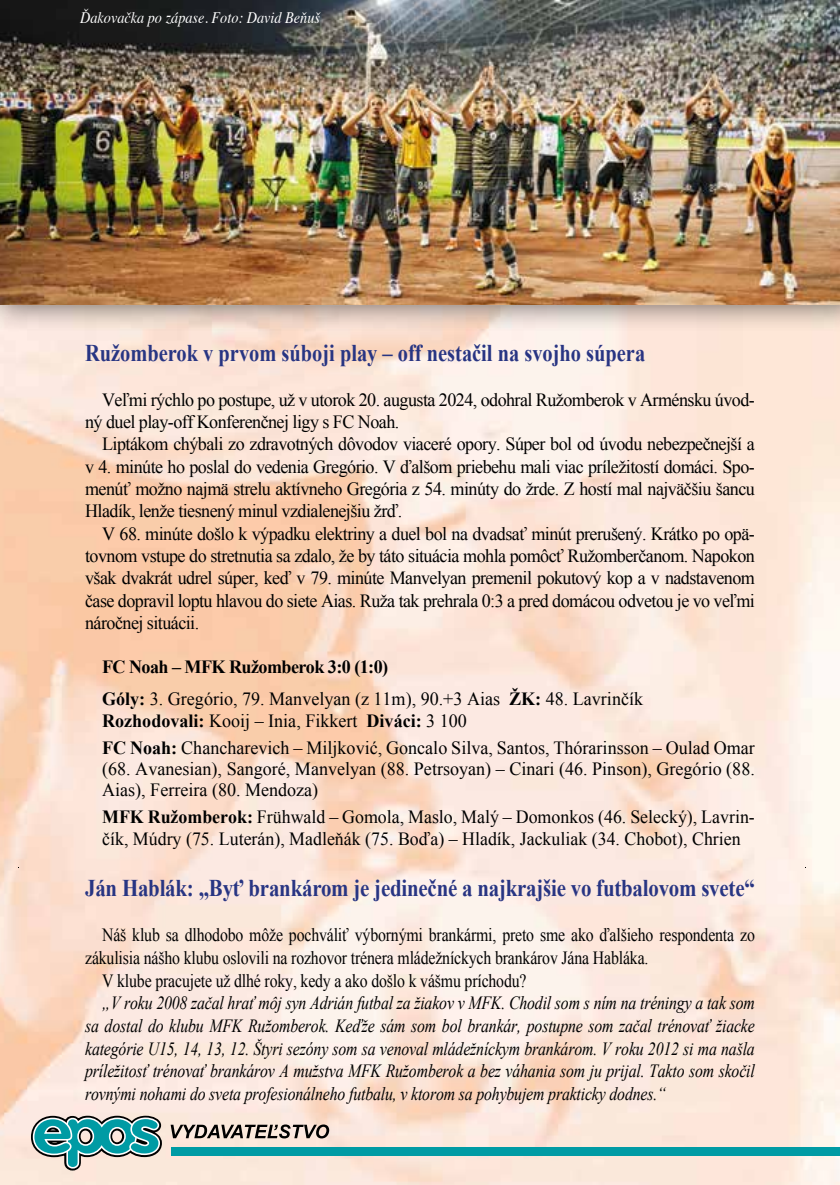
<style>
.page{position:relative;width:840px;height:1185px;background:#fff}
.page>*{position:absolute;margin:0;border:0;box-sizing:border-box;transform-origin:0 0}
.t1{font:700 24px "Times New Roman";letter-spacing:-.01em;color:#283583;scale:.87 1}
.t2{font:700 24px "Times New Roman";letter-spacing:-.01em;color:#283583;scale:.85 1}
.t3{font:18.6px/22.4px "Times New Roman";letter-spacing:-.01em;color:#000}
.t4{font:italic 18.6px/22.6px "Times New Roman";letter-spacing:-.01em;color:#000;text-align:justify;scale:.85 1}
.t5{font:18.6px "Times New Roman";letter-spacing:-.01em;color:#000;scale:.85 1}
.t6{font:18.6px/21.4px "Times New Roman";letter-spacing:-.01em;color:#000;scale:.96 1}
.t7{font:18.6px/22.4px "Times New Roman";letter-spacing:-.03em;color:#000}
.t8{font:italic 16px "Times";color:#fff;scale:.89 1}
.s1{font-weight:700}
</style>
<div class="page">
<img style="left:0;top:334px;width:839px;height:851px">
<svg style="left:28px;top:1113px;width:136px;height:60px"></svg>
<div style="left:172px;top:1147px;width:667px;height:9px;background:#009ba4"></div>
<svg style="left:170px;top:1124px;width:159px;height:14px"></svg>
<div style="left:0;top:0;width:839px;height:334px;background:#000;opacity:.5"></div>
<img style="left:0;top:0;width:839px;height:305px">
<p class="t8" style="left:80px;top:4px;width:271px">Ďakovačka po zápase. Foto: David Beňuš</p>
<p class="t2" style="left:85px;top:336px;width:660px">Ružomberok v prvom súboji play – off nestačil na svojho súpera</p>
<p class="t7" style="left:85px;top:388px;width:670px;text-indent:17px">Veľmi rýchlo po postupe, už v utorok 20. augusta 2024, odohral Ružomberok v Arménsku úvod&shy;ný duel play-off Konferenčnej ligy s FC Noah.</p>
<p class="t3" style="left:85px;top:433px;width:671px;text-align:justify;text-indent:17px">Liptákom chýbali zo zdravotných dôvodov viaceré opory. Súper bol od úvodu nebezpečnejší a v 4. minúte ho poslal do vedenia Gregório. V ďalšom priebehu mali viac príležitostí domáci. Spo&shy;menúť možno najmä strelu aktívneho Gregória z 54. minúty do žrde. Z hostí mal najväčšiu šancu Hladík, lenže tiesnený minul vzdialenejšiu žrď.</p>
<p class="t3" style="left:85px;top:522px;width:671px;text-align:justify;text-indent:17px">V 68. minúte došlo k výpadku elektriny a duel bol na dvadsať minút prerušený. Krátko po opä&shy;tovnom vstupe do stretnutia sa zdalo, že by táto situácia mohla pomôcť Ružomberčanom. Napokon však dvakrát udrel súper, keď v 79. minúte Manvelyan premenil pokutový kop a v nadstavenom čase dopravil loptu hlavou do siete Aias. Ruža tak prehrala 0:3 a pred domácou odvetou je vo veľmi náročnej situácii.</p>
<p class="t3" style="left:102px;top:650px;width:542px;line-height:32.6px"><span class="s1">FC Noah – MFK Ružomberok 3:0 (1:0)<br>Góly:</span> 3. Gregório, 79. Manvelyan (z 11m), 90.+3 Aias <span class="s1">ŽK:</span> 48. Lavrinčík</p>
<p class="t3" style="left:102px;top:707px;width:654px;line-height:27px"><span class="s1">Rozhodovali:</span> Kooij – Inia, Fikkert <span class="s1">Diváci:</span> 3 100<br><span class="s1">FC Noah:</span> Chancharevich – Miljković, Goncalo Silva, Santos, Thórarinsson – Oulad Omar</p>
<p class="t3" style="left:102px;top:758px;width:654px;line-height:21.4px">(68. Avanesian), Sangoré, Manvelyan (88. Petrsoyan) – Cinari (46. Pinson), Gregório (88.<br>Aias), Ferreira (80. Mendoza)</p>
<p class="t6" style="left:102px;top:806px;width:681px"><span class="s1">MFK Ružomberok:</span> Frühwald – Gomola, Maslo, Malý – Domonkos (46. Selecký), Lavrin&shy;čík, Múdry (75. Luterán), Madleňák (75. Boďa) – Hladík, Jackuliak (34. Chobot), Chrien</p>
<p class="t1" style="left:85px;top:871px;width:770px">Ján Hablák: „Byť brankárom je jedinečné a najkrajšie vo futbalovom svete“</p>
<p class="t5" style="left:102px;top:923px;width:769px">Náš klub sa dlhodobo môže pochváliť výbornými brankármi, preto sme ako ďalšieho respondenta zo</p>
<p class="t5" style="left:85px;top:945px;width:664px">zákulisia nášho klubu oslovili na rozhovor trénera mládežníckych brankárov Jána Habláka.</p>
<p class="t5" style="left:102px;top:968px;width:500px">V klube pracujete už dlhé roky, kedy a ako došlo k vášmu príchodu?</p>
<p class="t4" style="left:85px;top:991px;width:789px;text-indent:17px">„V roku 2008 začal hrať môj syn Adrián futbal za žiakov v MFK. Chodil som s ním na tréningy a tak som sa dostal do klubu MFK Ružomberok. Keďže sám som bol brankár, postupne som začal trénovať žiacke kategórie U15, 14, 13, 12. Štyri sezóny som sa venoval mládežníckym brankárom. V roku 2012 si ma našla príležitosť trénovať brankárov A mužstva MFK Ružomberok a bez váhania som ju prijal. Takto som skočil rovnými nohami do sveta profesionálneho futbalu, v ktorom sa pohybujem prakticky dodnes.“</p>
</div>
